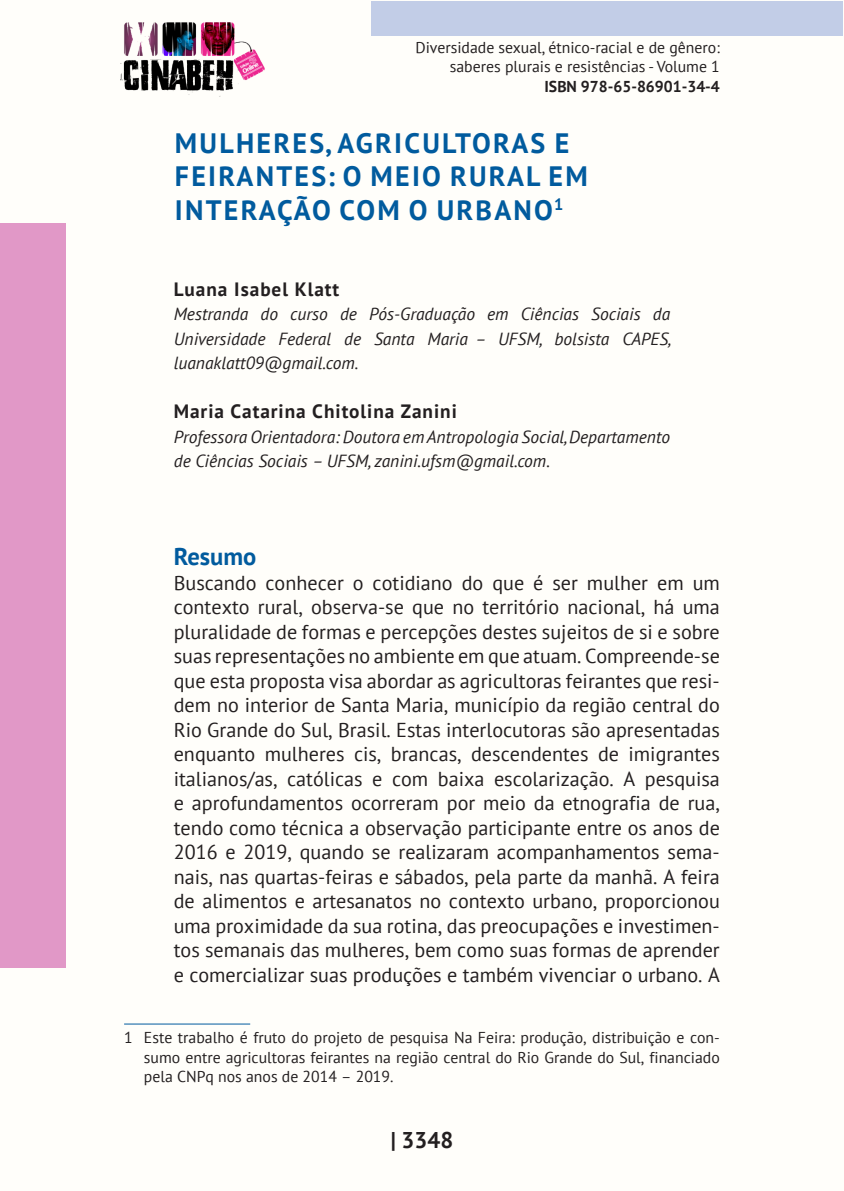
<style>
.page{position:relative;width:844px;height:1191px;background:#fff}
.page>*{position:absolute;margin:0;border:0;box-sizing:border-box;transform-origin:0 0}
._0_TÍTULO{font:700 28px/33.6px "PT Sans";letter-spacing:.08em;color:#015b9e}
._3_RESUMO{font:700 24.5px "PT Sans";color:#015b9e}
.t1{font:700 22.75px "PT Sans";color:#231f20}
._4_CORPO_RESUMO{font:20.12px/24.5px "PT Sans";color:#231f20;text-align:justify}
._1_AUTOR{font:700 19.25px "PT Sans";letter-spacing:.05em;color:#231f20}
._2_TITULAÇÃO{font:italic 17.5px/24.5px "PT Sans";color:#231f20;text-align:justify}
._5_RODAPÉ{font:15.75px/19.2px "PT Sans";color:#231f20;text-align:right}
.t2{font:700 15.75px "PT Sans";color:#231f20}
</style>
<div class="page">
<div style="left:0;top:0;width:843px;height:1191px;background:#fffefa"></div>
<div style="left:371px;top:1px;width:471px;height:35px;background:#c2cde7"></div>
<div style="left:0;top:223px;width:65px;height:744px;background:#e198c7"></div>
<img style="left:120px;top:22px;width:144px;height:75px">
<hr style="left:124px;top:1023px;width:126px;height:1px;background:#015b9e">
<p class="_5_RODAPÉ" style="left:415px;top:38px;width:306px">Diversidade sexual, étnico-racial e de gênero: saberes plurais e resistências - Volume 1</p>
<p class="t2" style="left:544px;top:76px;width:177px">ISBN 978-65-86901-34-4</p>
<p class="_0_TÍTULO" style="left:175px;top:125px;width:414px">MULHERES, AGRICULTORAS E<br>FEIRANTES: O MEIO RURAL EM<br>INTERAÇÃO COM O URBANO<sup>1</sup></p>
<p class="_1_AUTOR" style="left:174px;top:276px;width:167px">Luana Isabel Klatt</p>
<p class="_2_TITULAÇÃO" style="left:174px;top:301px;width:499px">Mestranda do curso de Pós-Graduação em Ciências Sociais da Universidade Federal de Santa Maria – UFSM, bolsista CAPES, luanaklatt09@gmail.com.</p>
<p class="_1_AUTOR" style="left:174px;top:399px;width:284px">Maria Catarina Chitolina Zanini</p>
<p class="_2_TITULAÇÃO" style="left:174px;top:424px;width:498px">Professora Orientadora: Doutora em Antropologia Social, Departamento de Ciências Sociais – UFSM, zanini.ufsm@gmail.com.</p>
<p class="_3_RESUMO" style="left:174px;top:540px;width:84px">Resumo</p>
<p class="_4_CORPO_RESUMO" style="left:174px;top:570px;width:547px">Buscando conhecer o cotidiano do que é ser mulher em um contexto rural, observa-se que no território nacional, há uma pluralidade de formas e percepções destes sujeitos de si e sobre suas representações no ambiente em que atuam. Compreende-se que esta proposta visa abordar as agricultoras feirantes que resi&shy;dem no interior de Santa Maria, município da região central do Rio Grande do Sul, Brasil. Estas interlocutoras são apresentadas enquanto mulheres cis, brancas, descendentes de imigrantes italianos/as, católicas e com baixa escolarização. A pesquisa e aprofundamentos ocorreram por meio da etnografia de rua, tendo como técnica a observação participante entre os anos de 2016 e 2019, quando se realizaram acompanhamentos sema&shy;nais, nas quartas-feiras e sábados, pela parte da manhã. A feira de alimentos e artesanatos no contexto urbano, proporcionou uma proximidade da sua rotina, das preocupações e investimen&shy;tos semanais das mulheres, bem como suas formas de aprender e comercializar suas produções e também vivenciar o urbano. A</p>
<p class="_5_RODAPÉ" style="left:144px;top:1027px;width:577px;text-align:justify;text-indent:-20px">1 Este trabalho é fruto do projeto de pesquisa Na Feira: produção, distribuição e con&shy;sumo entre agricultoras feirantes na região central do Rio Grande do Sul, financiado pela CNPq nos anos de 2014 – 2019.</p>
<p class="t1" style="left:390px;top:1125px;width:64px">| 3348</p>
</div>
